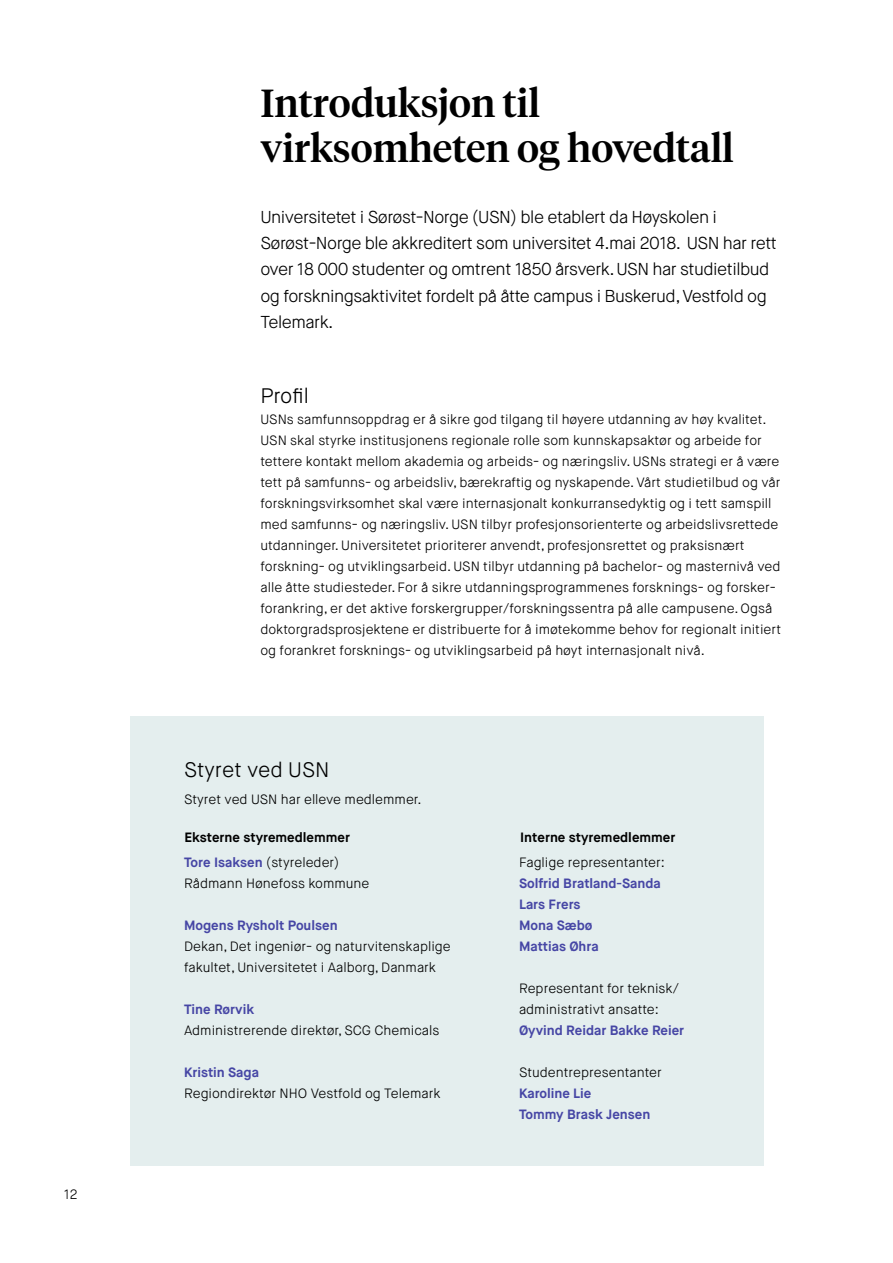
<style>
.page{position:relative;width:893px;height:1263px;background:#fff}
.page>*{position:absolute;margin:0;border:0;box-sizing:border-box;transform-origin:0 0}
.t1{font:500 39px/45px "Tiempos Headline";color:#000}
.t2{font:300 21px "Maison Neue";color:#000}
.t3{font:300 17.25px/26.2px "Maison Neue";letter-spacing:-.03em;color:#000}
.t4{font:300 13.5px/21px "Maison Neue";color:#000}
.t5{font:700 13.5px/21px "Maison Neue";color:#4646a5}
.t6{font:700 13.5px "Maison Neue";color:#000}
.s1{font-weight:700;color:#4646a5}
</style>
<div class="page">
<div style="left:130px;top:716px;width:633px;height:449px;background:#e4eeee"></div>
<p class="t4" style="left:64px;top:1184px;width:15px">12</p>
<h1 class="t1" style="left:260px;top:78px;width:475px">Introduksjon til virksomheten og hovedtall</h1>
<p class="t3" style="left:260px;top:204px;width:518px">Universitetet i Sørøst-Norge (USN) ble etablert da Høyskolen i Sørøst-Norge ble akkreditert som universitet 4.mai 2018. USN har rett over 18 000 studenter og omtrent 1850 årsverk. USN har studietilbud og forskningsaktivitet fordelt på åtte campus i Buskerud, Vestfold og Telemark.</p>
<h2 class="t2" style="left:260px;top:382px;width:50px">Profil</h2>
<p class="t4" style="left:260px;top:409px;width:522px">USNs samfunnsoppdrag er å sikre god tilgang til høyere utdanning av høy kvalitet.<br>USN skal styrke institusjonens regionale rolle som kunnskapsaktør og arbeide for tettere kontakt mellom akademia og arbeids- og næringsliv. USNs strategi er å være tett på samfunns- og arbeidsliv, bærekraftig og nyskapende. Vårt studietilbud og vår forskningsvirksomhet skal være internasjonalt konkurransedyktig og i tett samspill med samfunns- og næringsliv. USN tilbyr profesjonsorienterte og arbeidslivsrettede utdanninger. Universitetet prioriterer anvendt, profesjonsrettet og praksisnært forskning- og utviklingsarbeid. USN tilbyr utdanning på bachelor- og masternivå ved alle åtte studiesteder. For å sikre utdanningsprogrammenes forsknings- og forsker&shy;forankring, er det aktive forskergrupper/forskningssentra på alle campusene. Også doktorgradsprosjektene er distribuerte for å imøtekomme behov for regionalt initiert og forankret forsknings- og utviklingsarbeid på høyt internasjonalt nivå.</p>
<h2 class="t2" style="left:184px;top:757px;width:147px">Styret ved USN</h2>
<p class="t4" style="left:184px;top:789px;width:239px">Styret ved USN har elleve medlemmer.</p>
<p class="t6" style="left:184px;top:829px;width:167px">Eksterne styremedlemmer</p>
<p class="t6" style="left:520px;top:829px;width:157px">Interne styremedlemmer</p>
<p class="t4" style="left:184px;top:851px;width:187px"><span class="s1">Tore Isaksen</span> (styreleder)<br>Rådmann Hønefoss kommune</p>
<p class="t5" style="left:184px;top:914px;width:155px">Mogens Rysholt Poulsen</p>
<p class="t4" style="left:184px;top:935px;width:268px">Dekan, Det ingeniør- og naturvitenskaplige fakultet, Universitetet i Aalborg, Danmark</p>
<p class="t5" style="left:184px;top:998px;width:72px">Tine Rørvik</p>
<p class="t4" style="left:184px;top:1020px;width:257px">Administrerende direktør, SCG Chemicals</p>
<p class="t5" style="left:184px;top:1061px;width:77px">Kristin Saga</p>
<p class="t4" style="left:184px;top:1083px;width:258px">Regiondirektør NHO Vestfold og Telemark</p>
<p class="t4" style="left:519px;top:851px;width:147px">Faglige representanter:</p>
<p class="t5" style="left:519px;top:872px;width:143px">Solfrid Bratland-Sanda<br>Lars Frers<br>Mona Sæbø<br>Mattias Øhra</p>
<p class="t4" style="left:519px;top:978px;width:161px">Representant for teknisk/ administrativt ansatte:</p>
<p class="t5" style="left:519px;top:1019px;width:167px">Øyvind Reidar Bakke Reier</p>
<p class="t4" style="left:519px;top:1062px;width:144px">Studentrepresentanter</p>
<p class="t5" style="left:519px;top:1083px;width:133px">Karoline Lie<br>Tommy Brask Jensen</p>
</div>
